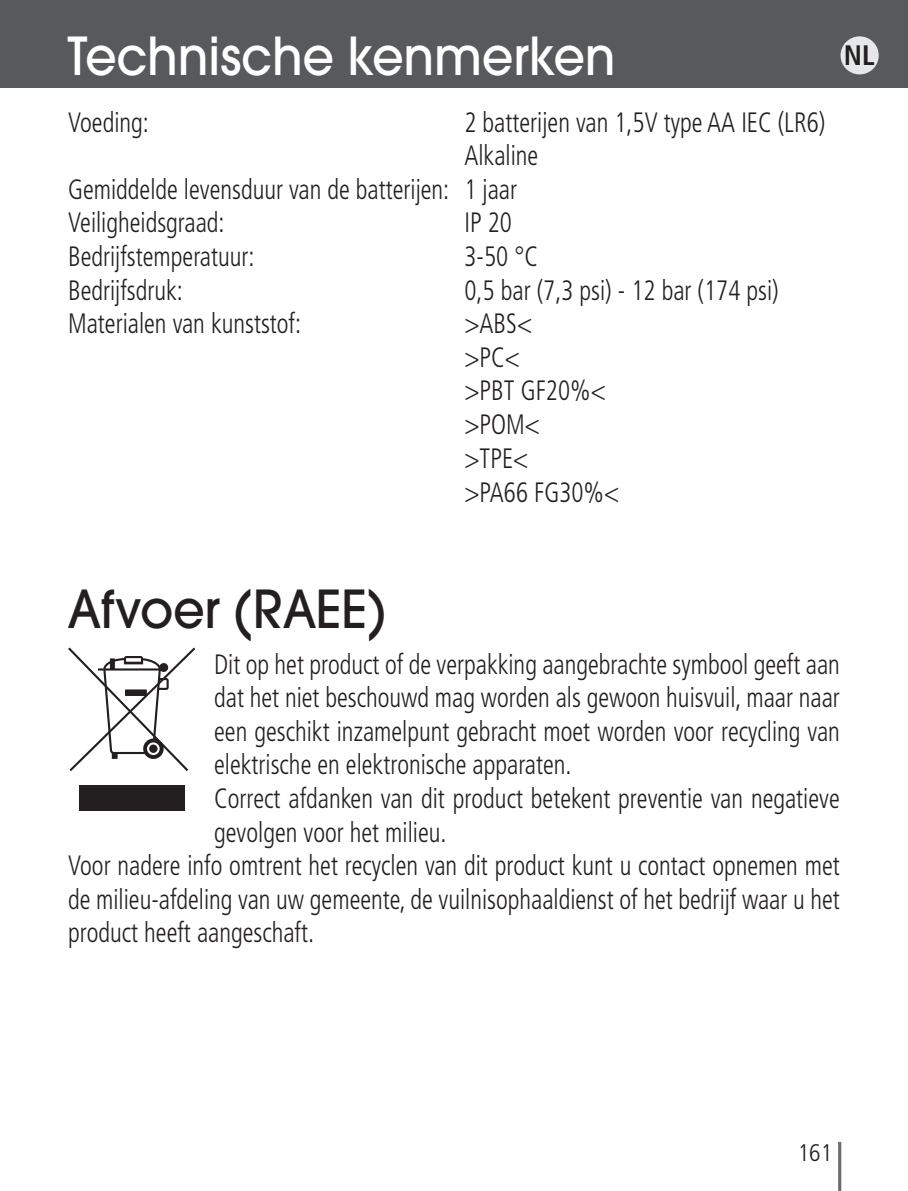
<style>
.page{position:relative;width:908px;height:1191px;background:#fff}
.page>*{position:absolute;margin:0;border:0;box-sizing:border-box;transform-origin:0 0}
.t1{font:500 52px "Avant Garde";letter-spacing:-.005em;color:#fff;scale:.95 1}
.t2{font:500 52px "Avant Garde";letter-spacing:-.005em;color:#231f20;scale:.95 1}
.t3{font:300 condensed 28px/33.6px "Frutiger";color:#231f20;scale:.9 1}
.t4{font:700 condensed 28px "Frutiger";color:#231f20}
.t5{font:300 condensed 24px "Frutiger";color:#231f20}
</style>
<div class="page">
<div style="left:0;top:0;width:907px;height:88px;background:#58595b"></div>
<div style="left:840px;top:36px;width:38px;height:38px;background:#e6e7e8;border-radius:50%"></div>
<svg style="left:68px;top:647px;width:127px;height:124px"></svg>
<div style="left:79px;top:785px;width:106px;height:25px;background:#231f20"></div>
<hr style="left:837px;top:1141px;width:3px;height:49px;background:#6d6e70">
<h1 class="t1" style="left:67px;top:36px;width:578px">Technische kenmerken</h1>
<p class="t3" style="left:68px;top:107px;width:91px">Voeding:</p>
<p class="t3" style="left:464px;top:107px;width:402px">2 batterijen van 1,5V type AA IEC (LR6)</p>
<p class="t3" style="left:464px;top:141px;width:83px">Alkaline</p>
<p class="t3" style="left:68px;top:174px;width:500px">Gemiddelde levensduur van de batterijen: 1 jaar</p>
<p class="t3" style="left:68px;top:208px;width:175px">Veiligheidsgraad:</p>
<p class="t3" style="left:464px;top:208px;width:54px">IP 20</p>
<p class="t3" style="left:68px;top:242px;width:208px">Bedrijfstemperatuur:</p>
<p class="t3" style="left:464px;top:242px;width:83px">3-50 °C</p>
<p class="t3" style="left:68px;top:275px;width:129px">Bedrijfsdruk:</p>
<p class="t3" style="left:464px;top:275px;width:350px">0,5 bar (7,3 psi) - 12 bar (174 psi)</p>
<p class="t3" style="left:68px;top:309px;width:260px">Materialen van kunststof:</p>
<p class="t3" style="left:464px;top:309px;width:173px">&gt;ABS&lt;<br>&gt;PC&lt;<br>&gt;PBT GF20%&lt; &gt;POM&lt;<br>&gt;TPE&lt;<br>&gt;PA66 FG30%&lt;</p>
<p class="t4" style="left:843px;top:44px;width:32px">NL</p>
<h1 class="t2" style="left:67px;top:590px;width:337px">Afvoer (RAEE)</h1>
<p class="t3" style="left:214px;top:649px;width:696px">Dit op het product of de verpakking aangebrachte symbool geeft aan</p>
<p class="t3" style="left:214px;top:683px;width:696px">dat het niet beschouwd mag worden als gewoon huisvuil, maar naar</p>
<p class="t3" style="left:214px;top:716px;width:696px">een geschikt inzamelpunt gebracht moet worden voor recycling van</p>
<p class="t3" style="left:214px;top:750px;width:398px">elektrische en elektronische apparaten.</p>
<p class="t3" style="left:214px;top:783px;width:696px">Correct afdanken van dit product betekent preventie van negatieve</p>
<p class="t3" style="left:214px;top:817px;width:259px">gevolgen voor het milieu.</p>
<p class="t3" style="left:68px;top:851px;width:858px">Voor nadere info omtrent het recyclen van dit product kunt u contact opnemen met</p>
<p class="t3" style="left:68px;top:884px;width:858px">de milieu-afdeling van uw gemeente, de vuilnisophaaldienst of het bedrijf waar u het</p>
<p class="t3" style="left:68px;top:918px;width:275px">product heeft aangeschaft.</p>
<p class="t5" style="left:797px;top:1142px;width:36px">161</p>
</div>
